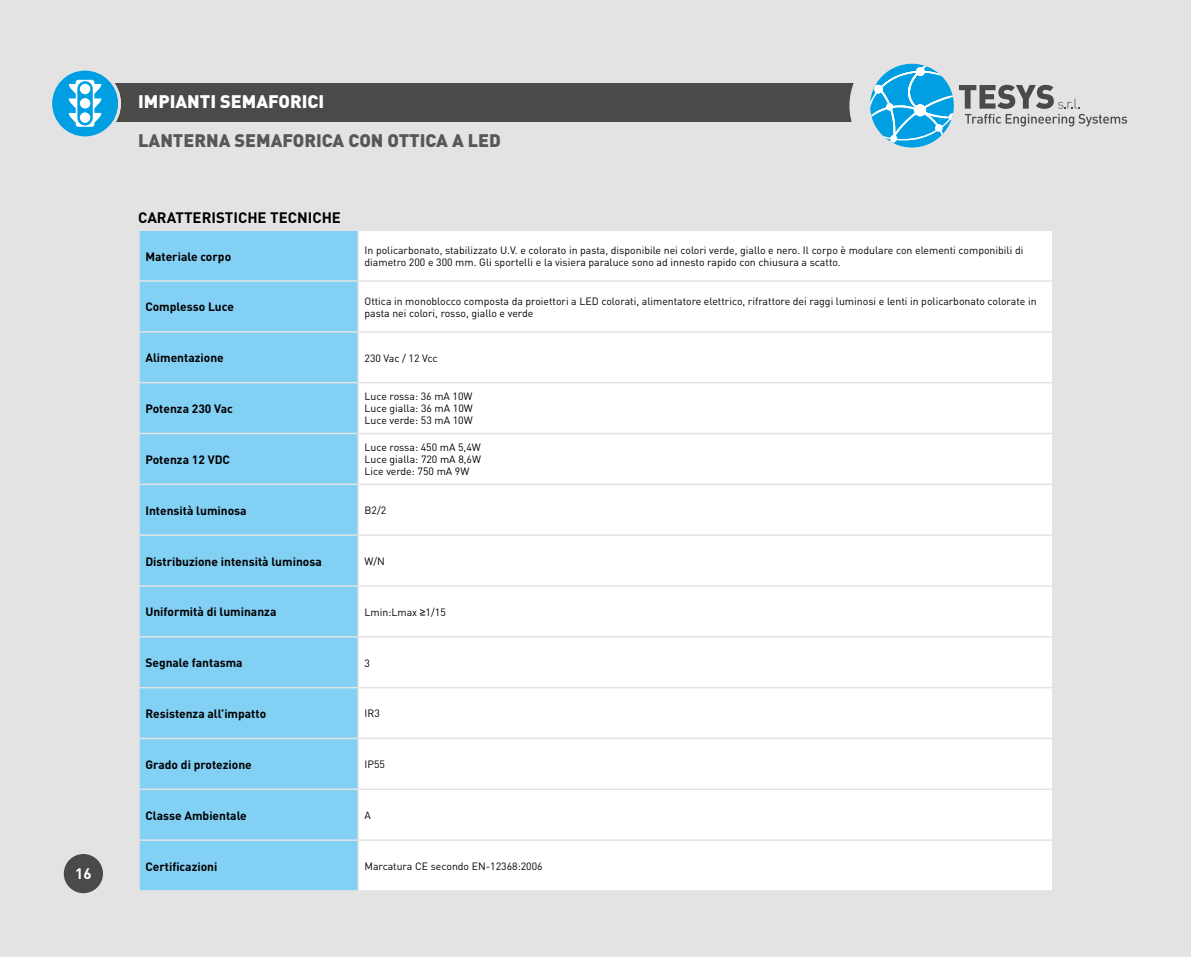
<style>
.page{position:relative;width:1191px;height:957px;background:#e3e3e3}
.page>*{position:absolute;margin:0;border:0;box-sizing:border-box;transform-origin:0 0}
.t1{font:900 18px "DIN";color:#575756}
.t2{font:900 18px "DIN";color:#fff}
.t3{font:700 15px "DIN";color:#000}
.t4{font:700 15px "DIN";color:#fff}
.t5{font:700 12px "DIN";color:#000}
.t6{font:10.5px/12.1px "DIN";color:#000}
.s1{font-family:"Arial"}
</style>
<div class="page">
<div style="left:64px;top:83px;width:905px;height:39px;background:#4a4a49"></div>
<div style="left:849px;top:43px;width:125px;height:125px;background:#e3e3e3;border-radius:50%"></div>
<svg style="left:870px;top:66px;width:83px;height:77px"></svg>
<svg style="left:959px;top:85px;width:168px;height:41px"></svg>
<div style="left:64px;top:854px;width:39px;height:39px;background:#4a4a49;border-radius:50%"></div>
<div style="left:49px;top:68px;width:72px;height:71px;border:3px solid #e3e3e3;border-radius:50%"></div>
<div style="left:52px;top:71px;width:66px;height:65px;background:#009fe3;border-radius:50%"></div>
<svg style="left:68px;top:80px;width:34px;height:47px"></svg>
<div style="left:140px;top:231px;width:217px;height:659px;background:#83d0f5"></div>
<div style="left:359px;top:231px;width:693px;height:659px;background:#fff"></div>
<hr style="left:138px;top:280px;width:220px;height:2px;background:#e3e3e3">
<hr style="left:358px;top:280px;width:695px;height:2px;background:#e3e3e3">
<hr style="left:138px;top:331px;width:220px;height:1px;background:#e3e3e3">
<hr style="left:358px;top:331px;width:695px;height:1px;background:#e3e3e3">
<hr style="left:138px;top:382px;width:220px;height:1px;background:#e3e3e3">
<hr style="left:358px;top:382px;width:695px;height:1px;background:#e3e3e3">
<hr style="left:138px;top:433px;width:220px;height:1px;background:#e3e3e3">
<hr style="left:358px;top:433px;width:695px;height:1px;background:#e3e3e3">
<hr style="left:138px;top:483px;width:220px;height:2px;background:#e3e3e3">
<hr style="left:358px;top:483px;width:695px;height:2px;background:#e3e3e3">
<hr style="left:138px;top:534px;width:220px;height:2px;background:#e3e3e3">
<hr style="left:358px;top:534px;width:695px;height:2px;background:#e3e3e3">
<hr style="left:138px;top:585px;width:220px;height:2px;background:#e3e3e3">
<hr style="left:358px;top:585px;width:695px;height:2px;background:#e3e3e3">
<hr style="left:138px;top:636px;width:220px;height:1px;background:#e3e3e3">
<hr style="left:358px;top:636px;width:695px;height:1px;background:#e3e3e3">
<hr style="left:138px;top:687px;width:220px;height:1px;background:#e3e3e3">
<hr style="left:358px;top:687px;width:695px;height:1px;background:#e3e3e3">
<hr style="left:138px;top:737px;width:220px;height:2px;background:#e3e3e3">
<hr style="left:358px;top:737px;width:695px;height:2px;background:#e3e3e3">
<hr style="left:138px;top:788px;width:220px;height:2px;background:#e3e3e3">
<hr style="left:358px;top:788px;width:695px;height:2px;background:#e3e3e3">
<hr style="left:138px;top:839px;width:220px;height:2px;background:#e3e3e3">
<hr style="left:358px;top:839px;width:695px;height:2px;background:#e3e3e3">
<h2 class="t4" style="left:75px;top:864px;width:18px">16</h2>
<h1 class="t2" style="left:138px;top:90px;width:187px">IMPIANTI SEMAFORICI</h1>
<h1 class="t1" style="left:138px;top:129px;width:364px">LANTERNA SEMAFORICA CON OTTICA A LED</h1>
<h2 class="t3" style="left:138px;top:208px;width:204px">CARATTERISTICHE TECNICHE</h2>
<p class="t5" style="left:145px;top:248px;width:87px">Materiale corpo</p>
<p class="t6" style="left:364px;top:244px;width:660px">In policarbonato, stabilizzato U.V. e colorato in pasta, disponibile nei colori verde, giallo e nero. Il corpo è modulare con elementi componibili di diametro 200 e 300 mm. Gli sportelli e la visiera paraluce sono ad innesto rapido con chiusura a scatto.</p>
<p class="t5" style="left:145px;top:299px;width:90px">Complesso Luce</p>
<p class="t6" style="left:364px;top:295px;width:673px">Ottica in monoblocco composta da proiettori a LED colorati, alimentatore elettrico, rifrattore dei raggi luminosi e lenti in policarbonato colorate in pasta nei colori, rosso, giallo e verde</p>
<p class="t5" style="left:145px;top:350px;width:80px">Alimentazione</p>
<p class="t6" style="left:364px;top:351px;width:75px">230 Vac / 12 Vcc</p>
<p class="t5" style="left:145px;top:401px;width:89px">Potenza 230 Vac</p>
<p class="t6" style="left:364px;top:390px;width:110px;text-align:justify">Luce rossa: 36 mA 10W Luce gialla: 36 mA 10W Luce verde: 53 mA 10W</p>
<p class="t5" style="left:145px;top:452px;width:86px">Potenza 12 VDC</p>
<p class="t6" style="left:364px;top:441px;width:118px;text-align:justify">Luce rossa: 450 mA 5,4W Luce gialla: 720 mA 8,6W Lice verde: 750 mA 9W</p>
<p class="t5" style="left:145px;top:502px;width:103px">Intensità luminosa</p>
<p class="t6" style="left:364px;top:504px;width:23px">B2/2</p>
<p class="t5" style="left:145px;top:553px;width:178px">Distribuzione intensità luminosa</p>
<p class="t6" style="left:364px;top:555px;width:22px">W/N</p>
<p class="t5" style="left:145px;top:604px;width:133px">Uniformità di luminanza</p>
<p class="t6" style="left:364px;top:605px;width:83px">Lmin:Lmax <span class="s1">≥</span>1/15</p>
<p class="t5" style="left:145px;top:655px;width:99px">Segnale fantasma</p>
<p class="t6" style="left:364px;top:656px;width:7px">3</p>
<p class="t5" style="left:145px;top:706px;width:122px">Resistenza all’impatto</p>
<p class="t6" style="left:364px;top:707px;width:17px">IR3</p>
<p class="t5" style="left:145px;top:756px;width:108px">Grado di protezione</p>
<p class="t6" style="left:364px;top:758px;width:22px">IP55</p>
<p class="t5" style="left:145px;top:807px;width:103px">Classe Ambientale</p>
<p class="t6" style="left:364px;top:809px;width:8px">A</p>
<p class="t5" style="left:145px;top:858px;width:74px">Certificazioni</p>
<p class="t6" style="left:364px;top:859px;width:180px">Marcatura CE secondo EN-12368:2006</p>
</div>
